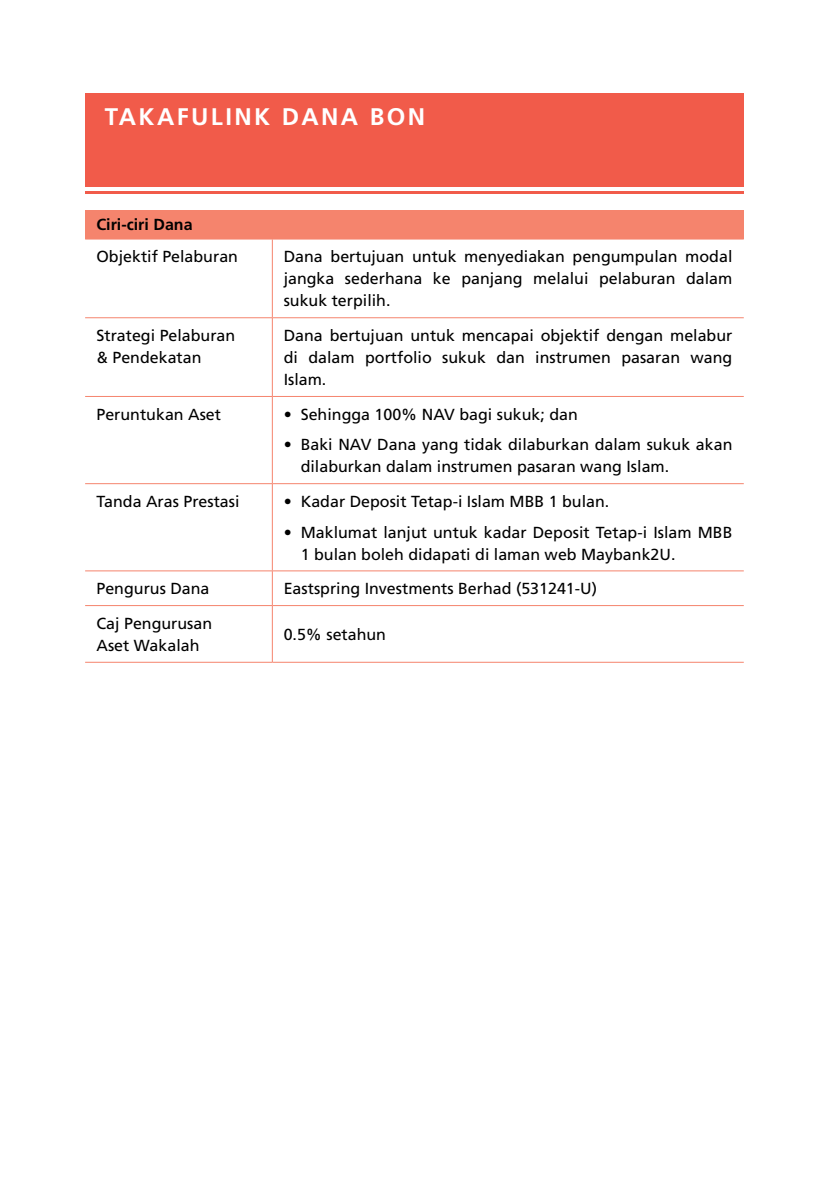
<style>
.page{position:relative;width:840px;height:1191px;background:#fff}
.page>*{position:absolute;margin:0;border:0;box-sizing:border-box;transform-origin:0 0}
.t1{font:700 24px "Frutiger";letter-spacing:.1em;color:#fff}
.t2{font:16px/22px "Frutiger";color:#000}
.t3{font:700 16px "Frutiger";color:#000}
</style>
<div class="page">
<div style="left:85px;top:93px;width:658px;height:94px;background:#f15b4a"></div>
<hr style="left:85px;top:191px;width:658px;height:3px;background:#f15b4a">
<div style="left:85px;top:211px;width:658px;height:28px;background:#f5846d"></div>
<hr style="left:85px;top:239px;width:187px;height:1px;background:#f5846d">
<hr style="left:272px;top:239px;width:471px;height:1px;background:#f5846d">
<hr style="left:272px;top:239px;width:1px;height:78px;background:#f5846d">
<hr style="left:85px;top:317px;width:187px;height:1px;background:#f5846d">
<hr style="left:272px;top:317px;width:471px;height:1px;background:#f5846d">
<hr style="left:272px;top:318px;width:1px;height:78px;background:#f5846d">
<hr style="left:85px;top:396px;width:187px;height:1px;background:#f5846d">
<hr style="left:272px;top:396px;width:471px;height:1px;background:#f5846d">
<hr style="left:272px;top:397px;width:1px;height:86px;background:#f5846d">
<hr style="left:85px;top:483px;width:187px;height:1px;background:#f5846d">
<hr style="left:272px;top:483px;width:471px;height:1px;background:#f5846d">
<hr style="left:272px;top:484px;width:1px;height:86px;background:#f5846d">
<hr style="left:85px;top:570px;width:187px;height:1px;background:#f5846d">
<hr style="left:272px;top:570px;width:471px;height:1px;background:#f5846d">
<hr style="left:272px;top:571px;width:1px;height:34px;background:#f5846d">
<hr style="left:85px;top:605px;width:187px;height:1px;background:#f5846d">
<hr style="left:272px;top:605px;width:471px;height:1px;background:#f5846d">
<hr style="left:272px;top:606px;width:1px;height:56px;background:#f5846d">
<hr style="left:85px;top:662px;width:187px;height:1px;background:#f5846d">
<hr style="left:272px;top:662px;width:471px;height:1px;background:#f5846d">
<h1 class="t1" style="left:105px;top:103px;width:321px">TAKAFULINK DANA BON</h1>
<p class="t3" style="left:96px;top:215px;width:98px">Ciri-ciri Dana</p>
<p class="t2" style="left:96px;top:246px;width:143px">Objektif Pelaburan</p>
<p class="t2" style="left:283px;top:246px;width:450px;text-align:justify">Dana bertujuan untuk menyediakan pengumpulan modal jangka sederhana ke panjang melalui pelaburan dalam sukuk terpilih.</p>
<p class="t2" style="left:96px;top:324px;width:140px">Strategi Pelaburan &amp; Pendekatan</p>
<p class="t2" style="left:283px;top:324px;width:450px;text-align:justify">Dana bertujuan untuk mencapai objektif dengan melabur di dalam portfolio sukuk dan instrumen pasaran wang Islam.</p>
<p class="t2" style="left:96px;top:403px;width:126px">Peruntukan Aset</p>
<p class="t2" style="left:283px;top:403px;width:295px">• Sehingga 100% NAV bagi sukuk; dan</p>
<p class="t2" style="left:300px;top:434px;width:433px;text-indent:-17px">• Baki NAV Dana yang tidak dilaburkan dalam sukuk akan dilaburkan dalam instrumen pasaran wang Islam.</p>
<p class="t2" style="left:96px;top:490px;width:144px">Tanda Aras Prestasi</p>
<p class="t2" style="left:283px;top:490px;width:327px">• Kadar Deposit Tetap-i Islam MBB 1 bulan.</p>
<p class="t2" style="left:300px;top:521px;width:433px;text-indent:-17px">• Maklumat lanjut untuk kadar Deposit Tetap-i Islam MBB<br>1 bulan boleh didapati di laman web Maybank2U.</p>
<p class="t2" style="left:96px;top:578px;width:114px">Pengurus Dana</p>
<p class="t2" style="left:283px;top:578px;width:314px">Eastspring Investments Berhad (531241-U)</p>
<p class="t2" style="left:96px;top:612px;width:117px">Caj Pengurusan<br>Aset Wakalah</p>
<p class="t2" style="left:283px;top:623px;width:104px">0.5% setahun</p>
</div>
